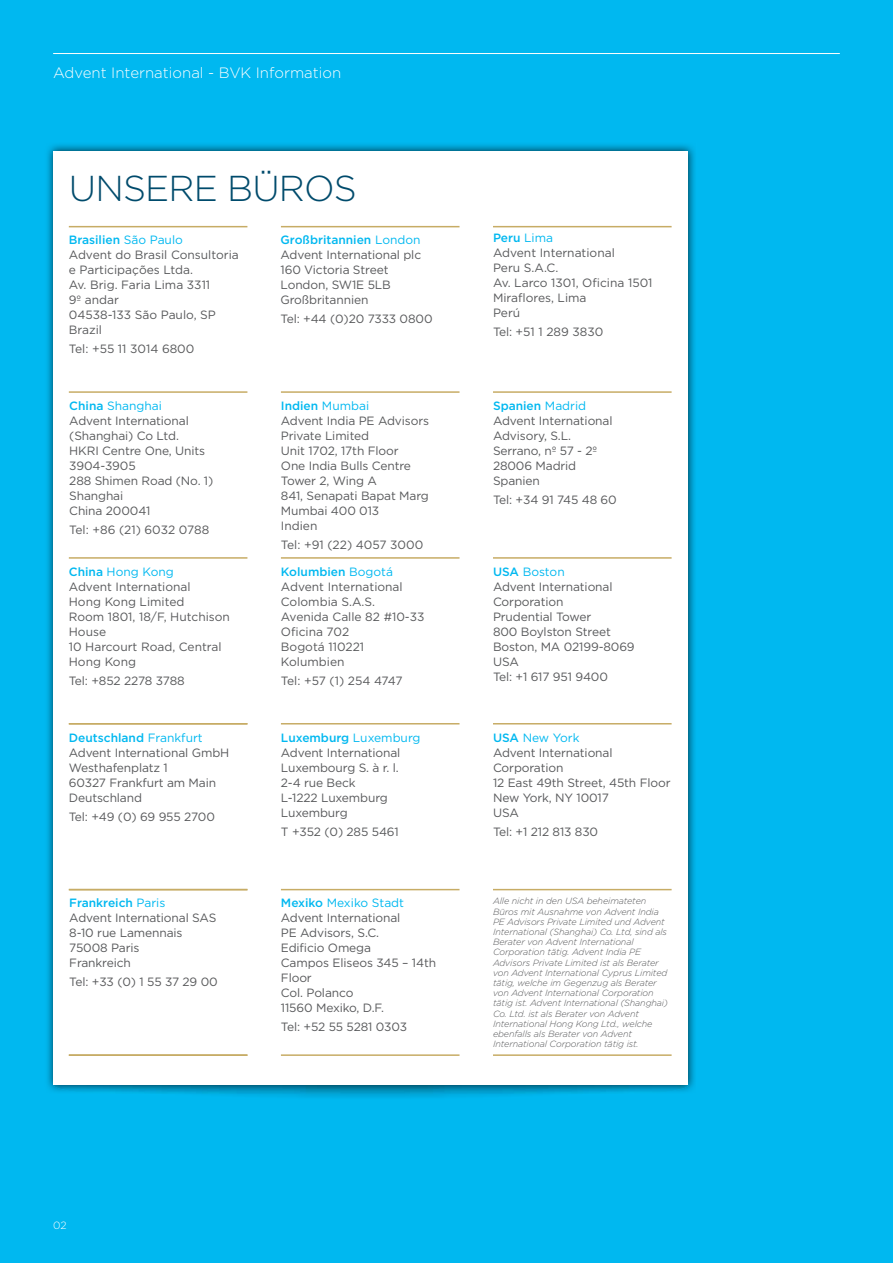
<style>
.page{position:relative;width:893px;height:1263px;background:#00b8f0}
.page>*{position:absolute;margin:0;border:0;box-sizing:border-box;transform-origin:0 0}
.t1{font:300 36px "Gotham";letter-spacing:-.02em;color:#004b6c}
.t2{font:300 15px "Gotham";color:#fff}
.t3{font:12px/15px "Gotham";letter-spacing:-.01em;color:#58595b}
.t4{font:300 10.5px "Gotham";color:#fff}
.t5{font:italic 300 9px/10.2px "Gotham";letter-spacing:-.01em;color:#58595b}
.s1{font-weight:500;color:#00b8f0}
.s2{color:#00b8f0}
</style>
<div class="page">
<img style="left:47px;top:144px;width:648px;height:946px">
<img style="left:53px;top:1066px;width:636px;height:28px">
<div style="left:53px;top:151px;width:635px;height:934px;background:#fff"></div>
<hr style="left:69px;top:226px;width:178px;height:1px;background:#c7ac65">
<hr style="left:69px;top:391px;width:178px;height:2px;background:#c7ac65">
<hr style="left:69px;top:557px;width:178px;height:2px;background:#c7ac65">
<hr style="left:69px;top:723px;width:178px;height:1px;background:#c7ac65">
<hr style="left:69px;top:889px;width:178px;height:1px;background:#c7ac65">
<hr style="left:69px;top:1054px;width:178px;height:2px;background:#c7ac65">
<hr style="left:493px;top:1054px;width:179px;height:2px;background:#c7ac65">
<hr style="left:281px;top:557px;width:178px;height:2px;background:#c7ac65">
<hr style="left:281px;top:723px;width:178px;height:1px;background:#c7ac65">
<hr style="left:281px;top:889px;width:178px;height:1px;background:#c7ac65">
<hr style="left:281px;top:1054px;width:178px;height:2px;background:#c7ac65">
<hr style="left:493px;top:557px;width:179px;height:2px;background:#c7ac65">
<hr style="left:493px;top:723px;width:179px;height:1px;background:#c7ac65">
<hr style="left:493px;top:889px;width:179px;height:1px;background:#c7ac65">
<hr style="left:281px;top:391px;width:178px;height:2px;background:#c7ac65">
<hr style="left:281px;top:226px;width:178px;height:1px;background:#c7ac65">
<hr style="left:493px;top:391px;width:179px;height:2px;background:#c7ac65">
<hr style="left:493px;top:226px;width:179px;height:1px;background:#c7ac65">
<hr style="left:53px;top:53px;width:787px;height:1px;background:#fff">
<p class="t2" style="left:53px;top:64px;width:290px">Advent International - BVK Information</p>
<h1 class="t1" style="left:69px;top:168px;width:290px">UNSERE BÜROS</h1>
<p class="t3" style="left:69px;top:232px;width:171px"><span class="s1">Brasilien</span> <span class="s2">São Paulo<br></span>Advent do Brasil Consultoria e Participações Ltda.<br>Av. Brig. Faria Lima 3311<br>9º andar<br>04538-133 São Paulo, SP<br>Brazil</p>
<p class="t3" style="left:69px;top:341px;width:127px">Tel: +55 11 3014 6800</p>
<p class="t3" style="left:69px;top:398px;width:146px"><span class="s1">China</span> <span class="s2">Shanghai<br></span>Advent International (Shanghai) Co Ltd.<br>HKRI Centre One, Units<br>3904-3905<br>288 Shimen Road (No. 1)<br>Shanghai<br>China 200041</p>
<p class="t3" style="left:69px;top:522px;width:142px">Tel: +86 (21) 6032 0788</p>
<p class="t3" style="left:69px;top:564px;width:163px"><span class="s1">China</span> <span class="s2">Hong Kong<br></span>Advent International<br>Hong Kong Limited<br>Room 1801, 18/F, Hutchison<br>House<br>10 Harcourt Road, Central<br>Hong Kong</p>
<p class="t3" style="left:69px;top:673px;width:117px">Tel: +852 2278 3788</p>
<p class="t3" style="left:69px;top:730px;width:162px"><span class="s1">Deutschland</span> <span class="s2">Frankfurt<br></span>Advent International GmbH<br>Westhafenplatz 1<br>60327 Frankfurt am Main<br>Deutschland</p>
<p class="t3" style="left:69px;top:809px;width:148px">Tel: +49 (0) 69 955 2700</p>
<p class="t3" style="left:69px;top:895px;width:149px"><span class="s1">Frankreich</span> <span class="s2">Paris<br></span>Advent International SAS<br>8-10 rue Lamennais<br>75008 Paris<br>Frankreich</p>
<p class="t3" style="left:69px;top:974px;width:150px">Tel: +33 (0) 1 55 37 29 00</p>
<p class="t3" style="left:281px;top:232px;width:142px"><span class="s1">Großbritannien</span> <span class="s2">London<br></span>Advent International plc<br>160 Victoria Street<br>London, SW1E 5LB<br>Großbritannien</p>
<p class="t3" style="left:281px;top:311px;width:154px">Tel: +44 (0)20 7333 0800</p>
<p class="t3" style="left:281px;top:398px;width:150px"><span class="s1">Indien</span> <span class="s2">Mumbai<br></span>Advent India PE Advisors<br>Private Limited<br>Unit 1702, 17th Floor<br>One India Bulls Centre<br>Tower 2, Wing A<br>841, Senapati Bapat Marg<br>Mumbai 400 013<br>Indien</p>
<p class="t3" style="left:281px;top:537px;width:144px">Tel: +91 (22) 4057 3000</p>
<p class="t3" style="left:281px;top:564px;width:145px"><span class="s1">Kolumbien</span> <span class="s2">Bogotá<br></span>Advent International<br>Colombia S.A.S.<br>Avenida Calle 82 #10-33<br>Oficina 702<br>Bogotá 110221<br>Kolumbien</p>
<p class="t3" style="left:281px;top:673px;width:123px">Tel: +57 (1) 254 4747</p>
<p class="t3" style="left:281px;top:730px;width:141px"><span class="s1">Luxemburg</span> <span class="s2">Luxemburg<br></span>Advent International<br>Luxembourg S. à r. l.<br>2-4 rue Beck<br>L-1222 Luxemburg<br>Luxemburg</p>
<p class="t3" style="left:281px;top:824px;width:119px">T +352 (0) 285 5461</p>
<p class="t3" style="left:281px;top:895px;width:157px"><span class="s1">Mexiko</span> <span class="s2">Mexiko Stadt<br></span>Advent International<br>PE Advisors, S.C.<br>Edificio Omega<br>Campos Eliseos 345 – 14th<br>Floor<br>Col. Polanco<br>11560 Mexiko, D.F.</p>
<p class="t3" style="left:281px;top:1019px;width:128px">Tel: +52 55 5281 0303</p>
<p class="t3" style="left:493px;top:230px;width:161px"><span class="s1">Peru</span> <span class="s2">Lima<br></span>Advent International<br>Peru S.A.C.<br>Av. Larco 1301, Oficina 1501<br>Miraflores, Lima<br>Perú</p>
<p class="t3" style="left:493px;top:324px;width:112px">Tel: +51 1 289 3830</p>
<p class="t3" style="left:493px;top:398px;width:121px"><span class="s1">Spanien</span> <span class="s2">Madrid<br></span>Advent International<br>Advisory, S.L.<br>Serrano, nº 57 - 2º<br>28006 Madrid<br>Spanien</p>
<p class="t3" style="left:493px;top:492px;width:125px">Tel: +34 91 745 48 60</p>
<p class="t3" style="left:493px;top:564px;width:143px"><span class="s1">USA</span> <span class="s2">Boston<br></span>Advent International<br>Corporation<br>Prudential Tower<br>800 Boylston Street<br>Boston, MA 02199-8069<br>USA<br>Tel: +1 617 951 9400</p>
<p class="t3" style="left:493px;top:730px;width:179px"><span class="s1">USA</span> <span class="s2">New York<br></span>Advent International<br>Corporation<br>12 East 49th Street, 45th Floor<br>New York, NY 10017<br>USA</p>
<p class="t3" style="left:493px;top:824px;width:107px">Tel: +1 212 813 830</p>
<p class="t5" style="left:493px;top:896px;width:176px">Alle nicht in den USA beheimateten Büros mit Ausnahme von Advent India PE Advisors Private Limited und Advent International (Shanghai) Co. Ltd, sind als Berater von Advent International Corporation tätig. Advent India PE Advisors Private Limited ist als Berater von Advent International Cyprus Limited tätig, welche im Gegenzug als Berater von Advent International Corporation tätig ist. Advent International (Shanghai)<br>Co. Ltd. ist als Berater von Advent International Hong Kong Ltd., welche ebenfalls als Berater von Advent International Corporation tätig ist.</p>
<p class="t4" style="left:53px;top:1220px;width:15px">02</p>
</div>
